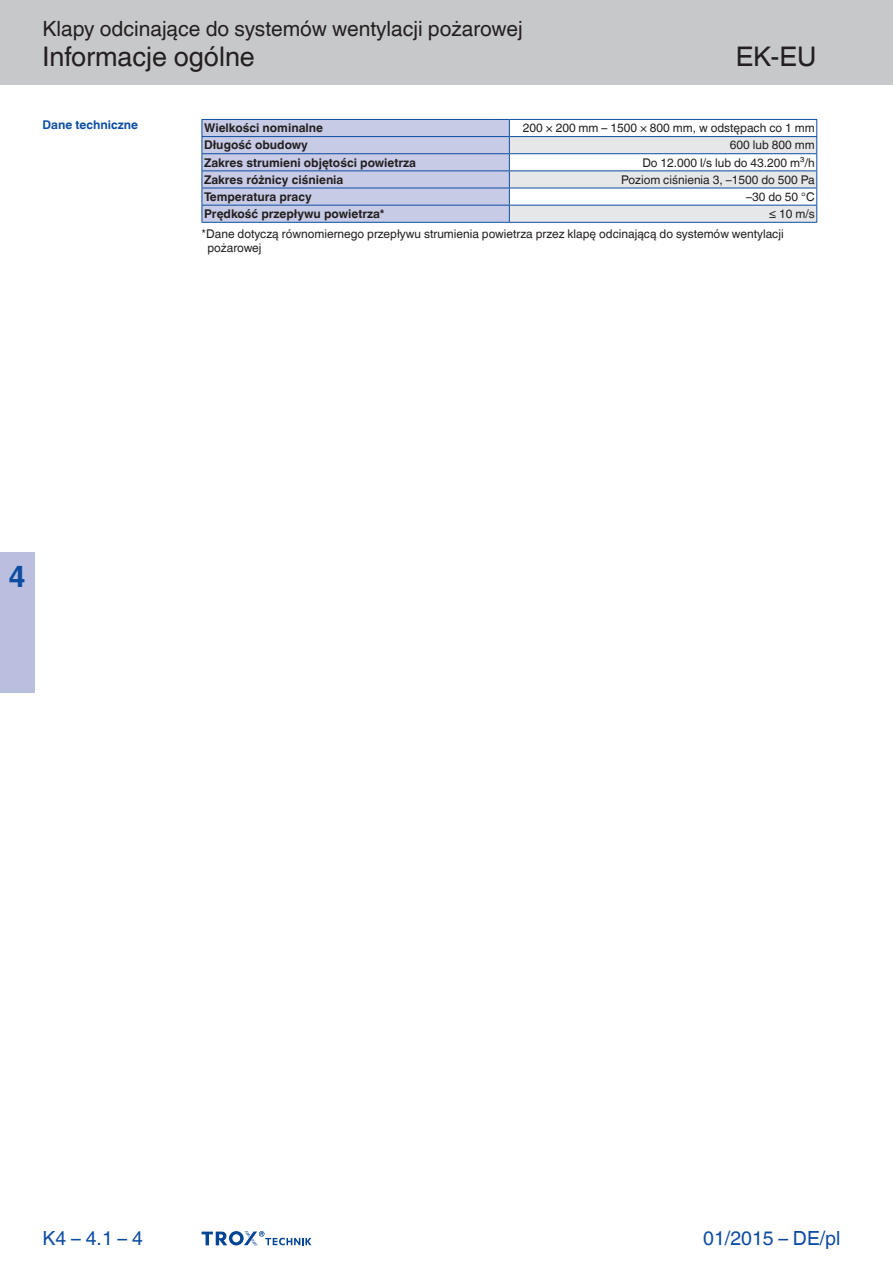
<style>
.page{position:relative;width:893px;height:1263px;background:#fff}
.page>*{position:absolute;margin:0;border:0;box-sizing:border-box;transform-origin:0 0}
.t1{font:700 30px "TROX Helvetica";color:#0d4da1}
.t2{font:27px "TROX Helvetica";color:#231f20}
.t3{font:21px "TROX Helvetica";color:#231f20}
.t4{font:19.5px "TROX Helvetica";color:#0d4da1}
.t5{font:12px/19.6px "TROX Helvetica";color:#231f20}
.t6{font:700 12px "TROX Helvetica";color:#231f20}
.t7{font:700 12px "TROX Helvetica";color:#0d4da1}
</style>
<div class="page">
<div style="left:0;top:0;width:893px;height:85px;background:#c7c8ca"></div>
<div style="left:0;top:553px;width:34px;height:140px;background:#babfe0"></div>
<svg style="left:202px;top:1231px;width:110px;height:15px"></svg>
<hr style="left:202px;top:222px;width:307px;height:1px;background:#0d4da1">
<hr style="left:509px;top:222px;width:308px;height:1px;background:#0d4da1">
<svg style="left:202px;top:119px;width:615px;height:103px"></svg>
<h3 class="t3" style="left:43px;top:17px;width:482px">Klapy odcinające do systemów wentylacji pożarowej</h3>
<h2 class="t2" style="left:43px;top:41px;width:214px">Informacje ogólne</h2>
<h2 class="t2" style="left:736px;top:41px;width:82px">EK-EU</h2>
<p class="t7" style="left:43px;top:117px;width:97px">Dane techniczne</p>
<p class="t6" style="left:204px;top:121px;width:120px">Wielkości nominalne</p>
<p class="t5" style="left:523px;top:118px;width:293px">200 × 200 mm – 1500 × 800 mm, w odstępach co 1 mm</p>
<p class="t6" style="left:204px;top:138px;width:105px">Długość obudowy</p>
<p class="t5" style="left:730px;top:135px;width:86px">600 lub 800 mm</p>
<p class="t6" style="left:204px;top:155px;width:213px">Zakres strumieni objętości powietrza</p>
<p class="t5" style="left:642px;top:153px;width:174px">Do 12.000 l/s lub do 43.200 m³/h</p>
<p class="t6" style="left:204px;top:173px;width:141px">Zakres różnicy ciśnienia</p>
<p class="t5" style="left:621px;top:170px;width:195px">Poziom ciśnienia 3, –1500 do 500 Pa</p>
<p class="t6" style="left:204px;top:190px;width:109px">Temperatura pracy</p>
<p class="t5" style="left:746px;top:187px;width:70px">–30 do 50 °C</p>
<p class="t6" style="left:204px;top:207px;width:182px">Prędkość przepływu powietrza*</p>
<p class="t5" style="left:202px;top:204px;width:615px;text-indent:568px">≤ 10 m/s *Dane dotyczą równomiernego przepływu strumienia powietrza przez klapę odcinającą do systemów wentylacji</p>
<p class="t5" style="left:207px;top:238px;width:56px">pożarowej</p>
<h1 class="t1" style="left:8px;top:559px;width:19px">4</h1>
<h3 class="t4" style="left:43px;top:1227px;width:102px">K4 – 4.1 – 4</h3>
<h3 class="t4" style="left:703px;top:1227px;width:139px">01/2015 – DE/pl</h3>
</div>
